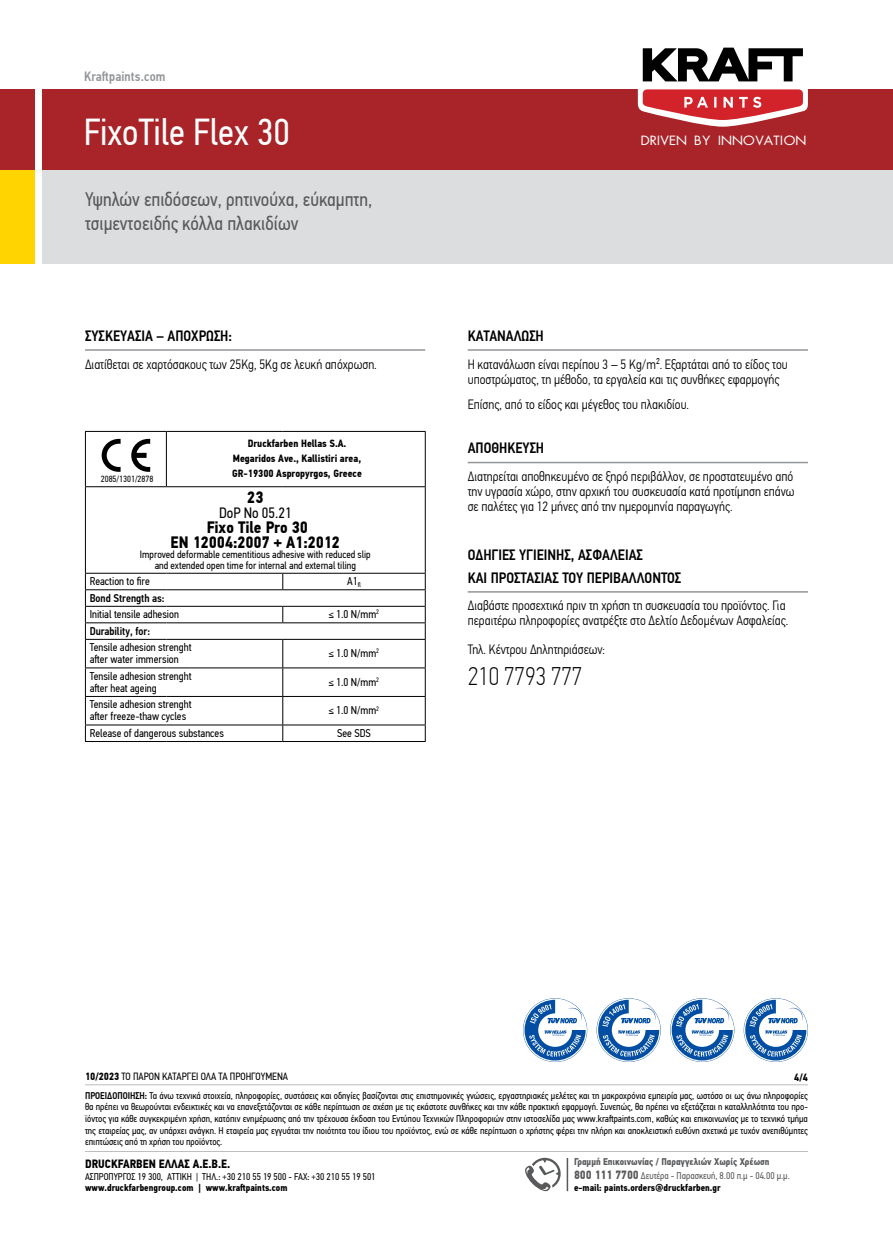
<style>
.page{position:relative;width:893px;height:1234px;background:#fff}
.page>*{position:absolute;margin:0;border:0;box-sizing:border-box;transform-origin:0 0}
.t1{font:37.5px "PF Din Text Cond Pro";color:#fff}
.t2{font:100 25.5px "PF Din Text Cond Pro";color:#000}
.t3{font:19.5px/23.4px "PF Din Text Cond Pro";color:#58595b}
.t4{font:700 16.5px/15px "PF Din Text Cond Pro";color:#000;text-align:center}
.t5{font:500 15px/22.5px "PF Din Text Cond Pro";color:#000}
.t6{font:15px "PF Din Text Cond Pro";color:#000}
.t7{font:300 13.5px/15px "PF Din Text Cond Pro";color:#000}
.t8{font:13.5px "UB Future";color:#fff;scale:1.1 1}
.t9{font:500 13.5px "PF Din Text Cond Pro";letter-spacing:.01em;color:#939598}
.t10{font:700 12px "PF Din Text Cond Pro";color:#000}
.t11{font:11.25px/12px "PF Din Text Cond Pro";color:#000}
.t12{font:500 11.25px "PF Din Text Cond Pro";color:#000}
.t13{font:10.5px/10.5px "PF Din Text Cond Pro";color:#000;text-align:center}
.t14{font:700 10.5px/15px "PF Din Text Cond Pro";color:#000;text-align:center}
.t15{font:9.75px/11.7px "PF Din Text Cond Pro";color:#000;text-align:justify}
.t16{font:700 9.75px/14.4px "PF Din Text Cond Pro";color:#58595b}
.t17{font:700 9.75px "PF Din Text Cond Pro";color:#000}
.t18{font:9px "PF Din Text Cond Pro";color:#000}
.s1{font-weight:700}
.s2{font-weight:500}
.s3{font-size:12px}
.s4{font-weight:400}
</style>
<div class="page">
<div style="left:43px;top:89px;width:850px;height:81px;background:#a82428"></div>
<div style="left:0;top:89px;width:34px;height:81px;background:#a82428"></div>
<svg style="left:638px;top:47px;width:170px;height:80px"></svg>
<div style="left:43px;top:170px;width:850px;height:94px;background:#dcddde"></div>
<hr style="left:85px;top:349px;width:340px;height:1px;background:#939598">
<hr style="left:468px;top:349px;width:340px;height:1px;background:#939598">
<hr style="left:468px;top:461px;width:340px;height:2px;background:#939598">
<hr style="left:468px;top:591px;width:340px;height:1px;background:#939598">
<hr style="left:85px;top:431px;width:81px;height:1px;background:#000">
<hr style="left:85px;top:431px;width:1px;height:55px;background:#000">
<hr style="left:166px;top:431px;width:117px;height:1px;background:#000">
<hr style="left:166px;top:431px;width:1px;height:55px;background:#000">
<hr style="left:283px;top:431px;width:143px;height:1px;background:#000">
<hr style="left:425px;top:431px;width:1px;height:55px;background:#000">
<hr style="left:85px;top:486px;width:81px;height:1px;background:#000">
<hr style="left:85px;top:487px;width:1px;height:85px;background:#000">
<hr style="left:166px;top:486px;width:117px;height:1px;background:#000">
<hr style="left:283px;top:486px;width:143px;height:1px;background:#000">
<hr style="left:425px;top:487px;width:1px;height:85px;background:#000">
<hr style="left:85px;top:572px;width:81px;height:1px;background:#000">
<hr style="left:166px;top:572px;width:117px;height:1px;background:#000">
<hr style="left:283px;top:572px;width:143px;height:1px;background:#000">
<svg style="left:282px;top:573px;width:1px;height:16px"></svg>
<hr style="left:85px;top:589px;width:81px;height:1px;background:#000">
<hr style="left:166px;top:589px;width:117px;height:1px;background:#000">
<hr style="left:283px;top:589px;width:143px;height:1px;background:#000">
<hr style="left:85px;top:605px;width:81px;height:1px;background:#000">
<hr style="left:166px;top:605px;width:117px;height:1px;background:#000">
<hr style="left:283px;top:605px;width:143px;height:1px;background:#000">
<svg style="left:282px;top:606px;width:1px;height:16px"></svg>
<hr style="left:85px;top:622px;width:81px;height:1px;background:#000">
<hr style="left:166px;top:622px;width:117px;height:1px;background:#000">
<hr style="left:283px;top:622px;width:143px;height:1px;background:#000">
<hr style="left:85px;top:639px;width:81px;height:1px;background:#000">
<hr style="left:166px;top:639px;width:117px;height:1px;background:#000">
<hr style="left:283px;top:639px;width:143px;height:1px;background:#000">
<hr style="left:85px;top:667px;width:81px;height:1px;background:#000">
<hr style="left:166px;top:667px;width:117px;height:1px;background:#000">
<hr style="left:283px;top:667px;width:143px;height:1px;background:#000">
<hr style="left:85px;top:696px;width:81px;height:1px;background:#000">
<hr style="left:166px;top:696px;width:117px;height:1px;background:#000">
<hr style="left:283px;top:696px;width:143px;height:1px;background:#000">
<hr style="left:85px;top:724px;width:81px;height:1px;background:#000">
<svg style="left:85px;top:573px;width:1px;height:168px"></svg>
<hr style="left:166px;top:724px;width:117px;height:1px;background:#000">
<hr style="left:283px;top:724px;width:143px;height:1px;background:#000">
<svg style="left:282px;top:639px;width:1px;height:102px"></svg>
<svg style="left:425px;top:573px;width:1px;height:168px"></svg>
<hr style="left:85px;top:741px;width:81px;height:1px;background:#000">
<hr style="left:166px;top:741px;width:117px;height:1px;background:#000">
<hr style="left:283px;top:741px;width:143px;height:1px;background:#000">
<svg style="left:102px;top:439px;width:19px;height:32px"></svg>
<svg style="left:131px;top:439px;width:19px;height:32px"></svg>
<div style="left:0;top:170px;width:34px;height:94px;background:#ffd400"></div>
<hr style="left:85px;top:1150px;width:723px;height:1px;background:#bcbec0">
<svg style="left:525px;top:1157px;width:36px;height:34px"></svg>
<hr style="left:567px;top:1157px;width:1px;height:33px;background:#58595b">
<hr style="left:85px;top:1084px;width:723px;height:1px;background:#bcbec0">
<svg style="left:525px;top:999px;width:61px;height:61px"></svg>
<svg style="left:598px;top:999px;width:61px;height:61px"></svg>
<svg style="left:672px;top:999px;width:61px;height:61px"></svg>
<svg style="left:745px;top:999px;width:61px;height:61px"></svg>
<h3 class="t9" style="left:84px;top:69px;width:83px">Kraftpaints.com</h3>
<h1 class="t1" style="left:84px;top:109px;width:208px">FixoTile Flex 30</h1>
<h3 class="t3" style="left:85px;top:188px;width:289px">Υψηλών επιδόσεων, ρητινούχα, εύκαμπτη, τσιμεντοειδής κόλλα πλακιδίων</h3>
<h3 class="t5" style="left:85px;top:324px;width:148px">ΣΥΣΚΕΥΑΣΙΑ – ΑΠΟΧΡΩΣΗ:</h3>
<h3 class="t7" style="left:85px;top:356px;width:293px">Διατίθεται σε χαρτόσακους των 25Kg, 5Kg σε λευκή απόχρωση.</h3>
<p class="t14" style="left:232px;top:436px;width:131px">Druckfarben Hellas S.A.<br>Megaridos Ave., Kallistiri area,<br>GR-19300 Aspropyrgos, Greece</p>
<h3 class="t4" style="left:247px;top:489px;width:18px">23</h3>
<h3 class="t6" style="left:219px;top:503px;width:74px">DoP No 05.21</h3>
<h3 class="t4" style="left:171px;top:519px;width:171px">Fixo Tile Pro 30<br>EN 12004:2007 + A1:2012</h3>
<p class="t13" style="left:140px;top:549px;width:232px">Improved deformable cementitious adhesive with reduced slip and extended open time for internal and external tiling</p>
<p class="t11" style="left:90px;top:575px;width:62px">Reaction to fire</p>
<p class="t11" style="left:347px;top:575px;width:15px">A1<sub>fl</sub></p>
<p class="t12" style="left:90px;top:591px;width:76px">Bond Strength as:</p>
<p class="t11" style="left:90px;top:608px;width:91px">Initial tensile adhesion</p>
<p class="t11" style="left:329px;top:608px;width:52px">≤ 1.0 N/mm<sup>2</sup></p>
<p class="t12" style="left:90px;top:624px;width:62px">Durability, for:</p>
<p class="t11" style="left:90px;top:641px;width:103px">Tensile adhesion strenght after water immersion</p>
<p class="t11" style="left:329px;top:647px;width:52px">≤ 1.0 N/mm<sup>2</sup></p>
<p class="t11" style="left:90px;top:669px;width:103px">Tensile adhesion strenght after heat ageing</p>
<p class="t11" style="left:329px;top:675px;width:52px">≤ 1.0 N/mm<sup>2</sup></p>
<p class="t11" style="left:90px;top:698px;width:103px">Tensile adhesion strenght after freeze-thaw cycles</p>
<p class="t11" style="left:329px;top:704px;width:52px">≤ 1.0 N/mm<sup>2</sup></p>
<p class="t11" style="left:90px;top:726px;width:136px">Release of dangerous substances</p>
<p class="t11" style="left:337px;top:726px;width:35px">See SDS</p>
<p class="t18" style="left:101px;top:473px;width:54px">2085/1301/2878</p>
<h3 class="t8" style="left:640px;top:133px;width:152px">DRIVEN BY INNOVATION</h3>
<h3 class="t5" style="left:468px;top:324px;width:78px">ΚΑΤΑΝΑΛΩΣΗ</h3>
<h3 class="t7" style="left:468px;top:356px;width:322px">Η κατανάλωση είναι περίπου 3 – 5 Kg/m². Εξαρτάται από το είδος του υποστρώματος, τη μέθοδο, τα εργαλεία και τις συνθήκες εφαρμογής</h3>
<h3 class="t7" style="left:468px;top:397px;width:223px">Επίσης, από το είδος και μέγεθος του πλακιδίου.</h3>
<h3 class="t5" style="left:468px;top:437px;width:78px">ΑΠΟΘΗΚΕΥΣΗ</h3>
<h3 class="t7" style="left:468px;top:469px;width:328px;text-align:justify">Διατηρείται αποθηκευμένο σε ξηρό περιβάλλον, σε προστατευμένο από την υγρασία χώρο, στην αρχική του συσκευασία κατά προτίμηση επάνω σε παλέτες για 12 μήνες από την ημερομηνία παραγωγής.</h3>
<h3 class="t5" style="left:468px;top:543px;width:215px">ΟΔΗΓΙΕΣ ΥΓΙΕΙΝΗΣ, ΑΣΦΑΛΕΙΑΣ<br>ΚΑΙ ΠΡΟΣΤΑΣΙΑΣ ΤΟΥ ΠΕΡΙΒΑΛΛΟΝΤΟΣ</h3>
<h3 class="t7" style="left:468px;top:598px;width:322px">Διαβάστε προσεχτικά πριν τη χρήση τη συσκευασία του προϊόντος. Για περαιτέρω πληροφορίες ανατρέξτε στο Δελτίο Δεδομένων Ασφαλείας.</h3>
<h3 class="t7" style="left:468px;top:642px;width:139px">Τηλ. Κέντρου Δηλητηριάσεων:</h3>
<h2 class="t2" style="left:468px;top:661px;width:116px">210 7793 777</h2>
<p class="t13" style="left:85px;top:1071px;width:205px"><span class="s1">10/2023</span> ΤΟ ΠΑΡΟΝ ΚΑΤΑΡΓΕΙ ΟΛΑ ΤΑ ΠΡΟΗΓΟΥΜΕΝΑ</p>
<p class="t14" style="left:794px;top:1069px;width:15px">4/4</p>
<p class="t15" style="left:85px;top:1089px;width:724px"><span class="s2">ΠΡΟΕΙΔΟΠΟIΗΣΗ:</span> Τα άνω τεχνικά στοιχεία, πληροφορίες, συστάσεις και οδηγίες βασίζονται στις επιστημονικές γνώσεις, εργαστηριακές μελέτες και τη μακροχρόνια εμπειρία μας, ωστόσο οι ως άνω πληροφορίες θα πρέπει να θεωρούνται ενδεικτικές και να επανεξετάζονται σε κάθε περίπτωση σε σχέση με τις εκάστοτε συνθήκες και την κάθε πρακτική εφαρμογή. Συνεπώς, θα πρέπει να εξετάζεται η καταλληλότητα του προ&shy;ϊόντος για κάθε συγκεκριμένη χρήση, κατόπιν ενημέρωσης από την τρέχουσα έκδοση του Εντύπου Τεχνικών Πληροφοριών στην ιστοσελίδα μας www.kraftpaints.com, καθώς και επικοινωνίας με το τεχνικό τμήμα της εταιρείας μας, αν υπάρχει ανάγκη. Η εταιρεία μας εγγυάται την ποιότητα του ίδιου του προϊόντος, ενώ σε κάθε περίπτωση ο χρήστης φέρει την πλήρη και αποκλειστική ευθύνη σχετικά με τυχόν ανεπιθύμητες επιπτώσεις από τη χρήση του προϊόντος.</p>
<p class="t10" style="left:85px;top:1156px;width:147px">DRUCKFARBEN ΕΛΛΑΣ Α.Ε.Β.Ε.</p>
<p class="t15" style="left:85px;top:1170px;width:292px">ΑΣΠΡΟΠΥΡΓΟΣ 19 300, ΑΤΤΙΚΗ | TΗΛ.: +30 210 55 19 500 - FAX: +30 210 55 19 501</p>
<p class="t17" style="left:85px;top:1181px;width:204px">www.druckfarbengroup.com | www.kraftpaints.com</p>
<p class="t16" style="left:574px;top:1154px;width:217px">Γραμμή Επικοινωνίας / Παραγγελιών Χωρίς Χρέωση<br><span class="s3">800 111 7700</span> <span class="s4">Δευτέρα - Παρασκευή, 8.00 π.μ - 04.00 μ.μ.</span></p>
<p class="t17" style="left:574px;top:1181px;width:148px">e-mail: paints.orders@druckfarben.gr</p>
</div>
